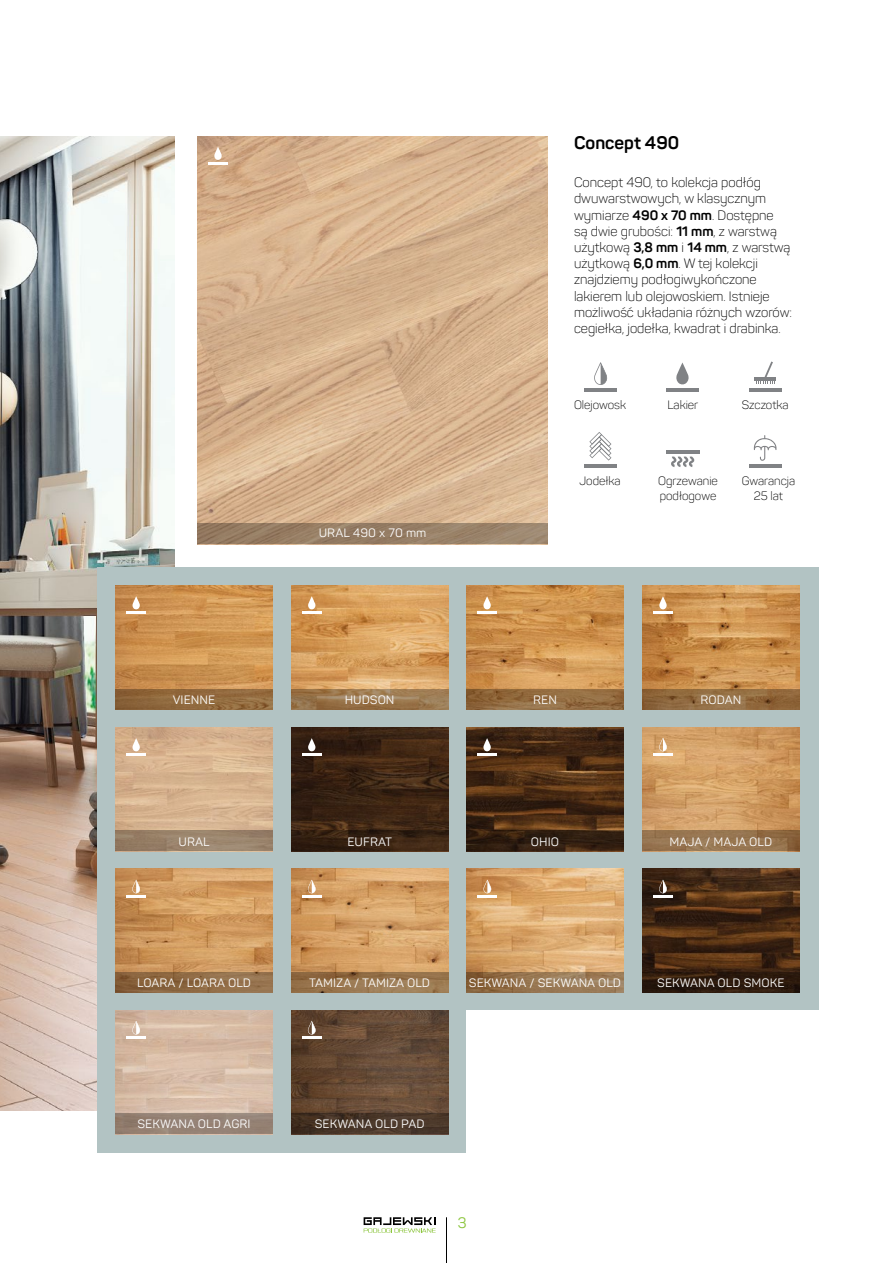
<style>
.page{position:relative;width:893px;height:1263px;background:#fff}
.page>*{position:absolute;margin:0;border:0;box-sizing:border-box;transform-origin:0 0}
.t1{font:700 18px "Panton";color:#000}
.t2{font:15px "Panton";color:#8dc63f}
.t3{font:300 13.5px/16.2px "Panton";color:#000}
.t4{font:12px "Panton";color:#fff}
.t5{font:300 12px/14.4px "Panton";color:#000}
.s1{font-weight:700}
</style>
<div class="page">
<hr style="left:446px;top:1217px;width:1px;height:46px;background:#000">
<svg style="left:364px;top:1217px;width:72px;height:15px"></svg>
<img style="left:0;top:136px;width:174px;height:975px">
<img style="left:197px;top:136px;width:351px;height:387px">
<div style="left:97px;top:567px;width:721px;height:586px;background:#b2c3c3"></div>
<img style="left:116px;top:586px;width:157px;height:103px">
<img style="left:116px;top:727px;width:157px;height:103px">
<img style="left:291px;top:727px;width:157px;height:103px">
<img style="left:116px;top:869px;width:157px;height:103px">
<img style="left:116px;top:1010px;width:157px;height:103px">
<img style="left:467px;top:727px;width:157px;height:103px">
<img style="left:642px;top:869px;width:157px;height:103px">
<img style="left:291px;top:869px;width:157px;height:103px">
<img style="left:291px;top:1010px;width:157px;height:103px">
<img style="left:467px;top:869px;width:157px;height:103px">
<img style="left:642px;top:727px;width:157px;height:103px">
<svg style="left:116px;top:689px;width:157px;height:20px;background:#8f683c"></svg>
<svg style="left:116px;top:830px;width:157px;height:21px;background:#98816a"></svg>
<svg style="left:116px;top:972px;width:157px;height:21px;background:#8e6944"></svg>
<div style="left:116px;top:1113px;width:157px;height:21px;background:#958175"></div>
<hr style="left:584px;top:388px;width:33px;height:4px;background:#808285">
<svg style="left:594px;top:362px;width:14px;height:23px"></svg>
<hr style="left:666px;top:388px;width:33px;height:4px;background:#808285">
<svg style="left:676px;top:362px;width:13px;height:23px"></svg>
<hr style="left:749px;top:388px;width:33px;height:4px;background:#808285">
<hr style="left:754px;top:377px;width:22px;height:3px;background:#808285">
<svg style="left:756px;top:361px;width:19px;height:23px"></svg>
<hr style="left:584px;top:464px;width:33px;height:4px;background:#808285">
<svg style="left:589px;top:432px;width:22px;height:29px"></svg>
<svg style="left:671px;top:457px;width:23px;height:10px"></svg>
<hr style="left:666px;top:450px;width:33px;height:3px;background:#808285">
<hr style="left:749px;top:464px;width:33px;height:4px;background:#808285">
<svg style="left:754px;top:435px;width:22px;height:26px"></svg>
<img style="left:291px;top:586px;width:157px;height:103px">
<img style="left:642px;top:586px;width:157px;height:103px">
<img style="left:466px;top:586px;width:158px;height:103px">
<svg style="left:291px;top:689px;width:157px;height:20px;background:#9a784f"></svg>
<svg style="left:291px;top:830px;width:157px;height:21px;background:#352112"></svg>
<svg style="left:291px;top:972px;width:157px;height:21px;background:#96734c"></svg>
<svg style="left:291px;top:1113px;width:157px;height:21px;background:#473527"></svg>
<svg style="left:466px;top:689px;width:158px;height:20px;background:#90693e"></svg>
<svg style="left:466px;top:830px;width:158px;height:21px;background:#321f10"></svg>
<svg style="left:466px;top:972px;width:158px;height:21px;background:#94734f"></svg>
<svg style="left:642px;top:689px;width:157px;height:20px;background:#90693f"></svg>
<svg style="left:642px;top:830px;width:157px;height:21px;background:#95734e"></svg>
<svg style="left:642px;top:972px;width:157px;height:21px;background:#2b190c"></svg>
<svg style="left:197px;top:523px;width:351px;height:21px;background:#977f66"></svg>
<div style="left:467px;top:1010px;width:362px;height:152px;background:#fff"></div>
<hr style="left:477px;top:895px;width:20px;height:2px;background:#fff">
<svg style="left:483px;top:880px;width:9px;height:13px"></svg>
<hr style="left:653px;top:753px;width:20px;height:2px;background:#fff">
<svg style="left:659px;top:738px;width:8px;height:13px"></svg>
<hr style="left:653px;top:895px;width:20px;height:2px;background:#fff">
<svg style="left:659px;top:880px;width:8px;height:13px"></svg>
<svg style="left:302px;top:880px;width:19px;height:17px"></svg>
<svg style="left:302px;top:1021px;width:19px;height:17px"></svg>
<hr style="left:126px;top:895px;width:20px;height:2px;background:#fff">
<svg style="left:132px;top:880px;width:8px;height:13px"></svg>
<hr style="left:126px;top:1036px;width:20px;height:2px;background:#fff">
<svg style="left:132px;top:1021px;width:8px;height:13px"></svg>
<hr style="left:126px;top:612px;width:20px;height:2px;background:#fff">
<svg style="left:132px;top:596px;width:8px;height:14px"></svg>
<hr style="left:126px;top:753px;width:20px;height:3px;background:#fff">
<svg style="left:132px;top:738px;width:8px;height:14px"></svg>
<hr style="left:208px;top:162px;width:20px;height:2px;background:#fff">
<svg style="left:214px;top:147px;width:8px;height:13px"></svg>
<svg style="left:302px;top:596px;width:19px;height:18px"></svg>
<hr style="left:302px;top:753px;width:19px;height:3px;background:#fff">
<svg style="left:308px;top:738px;width:8px;height:14px"></svg>
<hr style="left:477px;top:612px;width:20px;height:2px;background:#fff">
<svg style="left:483px;top:596px;width:8px;height:14px"></svg>
<hr style="left:477px;top:753px;width:20px;height:3px;background:#fff">
<svg style="left:483px;top:738px;width:8px;height:14px"></svg>
<hr style="left:653px;top:612px;width:20px;height:2px;background:#fff">
<svg style="left:659px;top:596px;width:8px;height:14px"></svg>
<p class="t4" style="left:319px;top:525px;width:109px">URAL 490 x 70 mm</p>
<h1 class="t1" style="left:574px;top:132px;width:107px">Concept 490</h1>
<p class="t3" style="left:574px;top:174px;width:220px">Concept 490, to kolekcja podłóg dwuwarstwowych, w klasycznym wymiarze <span class="s1">490 x 70 mm</span>. Dostępne<br>są dwie grubości: <span class="s1">11 mm</span>, z warstwą użytkową <span class="s1">3,8 mm</span> i <span class="s1">14 mm</span>, z warstwą użytkową <span class="s1">6,0 mm</span>. W tej kolekcji znajdziemy podłogiwykończone lakierem lub olejowoskiem. Istnieje możliwość układania różnych wzorów: cegiełka, jodełka, kwadrat i drabinka.</p>
<p class="t5" style="left:574px;top:398px;width:54px">Olejowosk</p>
<p class="t5" style="left:580px;top:474px;width:43px">Jodełka</p>
<p class="t5" style="left:667px;top:398px;width:32px">Lakier</p>
<p class="t5" style="left:742px;top:398px;width:48px">Szczotka</p>
<p class="t5" style="left:658px;top:474px;width:61px">Ogrzewanie podłogowe</p>
<p class="t5" style="left:742px;top:474px;width:55px;text-align:center">Gwarancja<br>25 lat</p>
<p class="t4" style="left:173px;top:692px;width:44px">VIENNE</p>
<p class="t4" style="left:345px;top:692px;width:51px">HUDSON</p>
<p class="t4" style="left:533px;top:692px;width:25px">REN</p>
<p class="t4" style="left:700px;top:692px;width:42px">RODAN</p>
<p class="t4" style="left:179px;top:834px;width:33px">URAL</p>
<p class="t4" style="left:347px;top:834px;width:46px">EUFRAT</p>
<p class="t4" style="left:531px;top:834px;width:30px">OHIO</p>
<p class="t4" style="left:669px;top:834px;width:104px">MAJA / MAJA OLD</p>
<p class="t4" style="left:137px;top:975px;width:116px">LOARA / LOARA OLD</p>
<p class="t4" style="left:309px;top:975px;width:122px">TAMIZA / TAMIZA OLD</p>
<p class="t4" style="left:469px;top:975px;width:154px">SEKWANA / SEKWANA OLD</p>
<p class="t4" style="left:657px;top:975px;width:129px">SEKWANA OLD SMOKE</p>
<p class="t4" style="left:137px;top:1116px;width:115px">SEKWANA OLD AGRI</p>
<p class="t4" style="left:315px;top:1116px;width:111px">SEKWANA OLD PAD</p>
<p class="t2" style="left:457px;top:1213px;width:11px">3</p>
</div>
